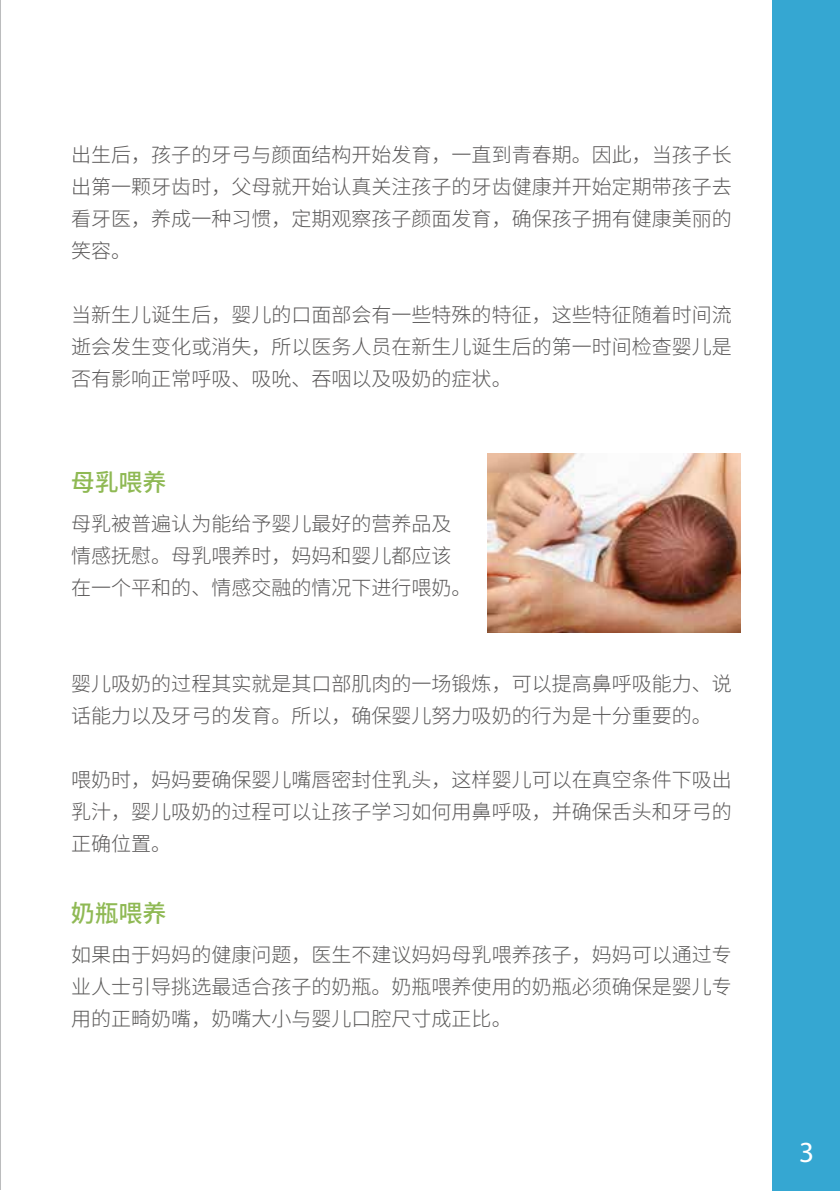
<style>
.page{position:relative;width:840px;height:1191px;background:#fff}
.page>*{position:absolute;margin:0;border:0;box-sizing:border-box;transform-origin:0 0}
.t1{font:29.2px "Myriad Pro";color:#fff}
.t2{font:500 24px "Source Han Sans CN";letter-spacing:-.01em;color:#8fb954}
.t3{font:300 20px/32px "Source Han Sans CN";color:#595757;text-align:justify}
.t4{font:300 20px/32px "Source Han Sans CN";color:#595857;text-align:justify}
</style>
<div class="page">
<div style="left:771px;top:0;width:68px;height:1191px;background:#35a7d2"></div>
<hr style="left:0;top:0;width:1px;height:1189px;background:#bbbcbd">
<img style="left:487px;top:454px;width:253px;height:179px">
<p class="t3" style="left:71px;top:139px;width:662px">出生后，孩子的牙弓与颜面结构开始发育，一直到青春期。因此，当孩子长出第一颗牙齿时，父母就开始认真关注孩子的牙齿健康并开始定期带孩子去看牙医，养成一种习惯，定期观察孩子颜面发育，确保孩子拥有健康美丽的笑容。</p>
<p class="t3" style="left:71px;top:299px;width:662px">当新生儿诞生后，婴儿的口面部会有一些特殊的特征，这些特征随着时间流逝会发生变化或消失，所以医务人员在新生儿诞生后的第一时间检查婴儿是否有影响正常呼吸、吸吮、吞咽以及吸奶的症状。</p>
<p class="t2" style="left:71px;top:469px;width:97px">母乳喂养</p>
<p class="t3" style="left:71px;top:508px;width:402px;text-align:left">母乳被普遍认为能给予婴儿最好的营养品及情感抚慰。母乳喂养时，妈妈和婴儿都应该在一个平和的、情感交融的情况下进行喂奶。</p>
<p class="t3" style="left:71px;top:668px;width:662px">婴儿吸奶的过程其实就是其口部肌肉的一场锻炼，可以提高鼻呼吸能力、说话能力以及牙弓的发育。所以，确保婴儿努力吸奶的行为是十分重要的。</p>
<p class="t3" style="left:71px;top:764px;width:662px">喂奶时，妈妈要确保婴儿嘴唇密封住乳头，这样婴儿可以在真空条件下吸出乳汁，婴儿吸奶的过程可以让孩子学习如何用鼻呼吸，并确保舌头和牙弓的正确位置。</p>
<p class="t2" style="left:71px;top:900px;width:97px">奶瓶喂养</p>
<p class="t4" style="left:71px;top:939px;width:662px">如果由于妈妈的健康问题，医生不建议妈妈母乳喂养孩子，妈妈可以通过专业人士引导挑选最适合孩子的奶瓶。奶瓶喂养使用的奶瓶必须确保是婴儿专用的正畸奶嘴，奶嘴大小与婴儿口腔尺寸成正比。</p>
<h1 class="t1" style="left:798px;top:1133px;width:17px">3</h1>
</div>
